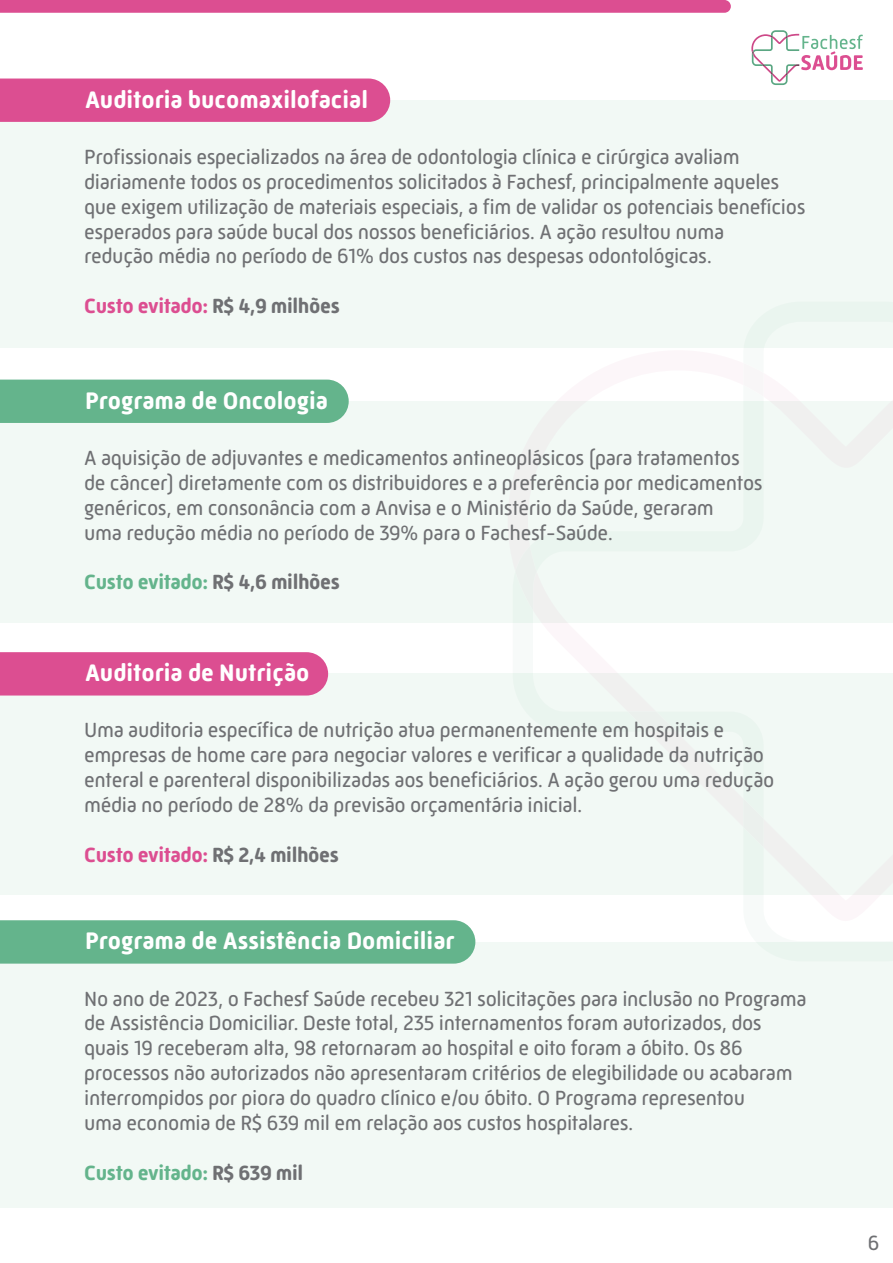
<style>
.page{position:relative;width:893px;height:1263px;background:#fff}
.page>*{position:absolute;margin:0;border:0;box-sizing:border-box;transform-origin:0 0}
.t1{font:700 24.45px "Mic 32 New Rounded";color:#fff}
.t2{font:21px/24.9px "Mic 32 New Rounded";letter-spacing:-.02em;color:#6f7073}
.t3{font:700 21px "Mic 32 New Rounded";letter-spacing:-.02em;color:#dc4e91}
.t4{font:700 21px "Mic 32 New Rounded";letter-spacing:-.02em;color:#64b48c}
.s1{color:#6f7073}
</style>
<div class="page">
<div style="left:0;top:100px;width:893px;height:247px;background:#f2f9f5"></div>
<div style="left:0;top:674px;width:893px;height:221px;background:#f2f9f5"></div>
<div style="left:0;top:401px;width:893px;height:221px;background:#f2f9f5"></div>
<div style="left:0;top:942px;width:893px;height:266px;background:#f2f9f5"></div>
<svg style="left:515px;top:622px;width:378px;height:52px"></svg>
<svg style="left:751px;top:30px;width:112px;height:55px"></svg>
<svg style="left:0;top:0;width:731px;height:13px;background:#dc5193"></svg>
<div style="left:0;top:79px;width:390px;height:43px;background:#dc4e91"></div>
<div style="left:0;top:652px;width:328px;height:43px;background:#dc4e91"></div>
<div style="left:0;top:380px;width:349px;height:43px;background:#64b48c"></div>
<div style="left:0;top:920px;width:475px;height:44px;background:#64b48c"></div>
<p class="t1" style="left:85px;top:85px;width:285px">Auditoria bucomaxilofacial</p>
<p class="t2" style="left:84px;top:144px;width:723px">Profissionais especializados na área de odontologia clínica e cirúrgica avaliam diariamente todos os procedimentos solicitados à Fachesf, principalmente aqueles que exigem utilização de materiais especiais, a fim de validar os potenciais benefícios esperados para saúde bucal dos nossos beneficiários. A ação resultou numa<br>redução média no período de 61% dos custos nas despesas odontológicas.</p>
<p class="t3" style="left:84px;top:294px;width:257px">Custo evitado: <span class="s1">R$ 4,9 milhões</span></p>
<p class="t1" style="left:85px;top:386px;width:244px">Programa de Oncologia</p>
<p class="t2" style="left:84px;top:445px;width:680px">A aquisição de adjuvantes e medicamentos antineoplásicos (para tratamentos de câncer) diretamente com os distribuidores e a preferência por medicamentos genéricos, em consonância com a Anvisa e o Ministério da Saúde, geraram<br>uma redução média no período de 39% para o Fachesf-Saúde.</p>
<p class="t4" style="left:84px;top:570px;width:257px">Custo evitado: <span class="s1">R$ 4,6 milhões</span></p>
<p class="t1" style="left:85px;top:659px;width:226px">Auditoria de Nutrição</p>
<p class="t2" style="left:84px;top:718px;width:692px">Uma auditoria específica de nutrição atua permanentemente em hospitais e empresas de home care para negociar valores e verificar a qualidade da nutrição enteral e parenteral disponibilizadas aos beneficiários. A ação gerou uma redução média no período de 28% da previsão orçamentária inicial.</p>
<p class="t3" style="left:84px;top:843px;width:256px">Custo evitado: <span class="s1">R$ 2,4 milhões</span></p>
<p class="t1" style="left:85px;top:927px;width:371px">Programa de Assistência Domiciliar</p>
<p class="t2" style="left:84px;top:986px;width:724px">No ano de 2023, o Fachesf Saúde recebeu 321 solicitações para inclusão no Programa de Assistência Domiciliar. Deste total, 235 internamentos foram autorizados, dos quais 19 receberam alta, 98 retornaram ao hospital e oito foram a óbito. Os 86 processos não autorizados não apresentaram critérios de elegibilidade ou acabaram interrompidos por piora do quadro clínico e/ou óbito. O Programa representou<br>uma economia de R$ 639 mil em relação aos custos hospitalares.</p>
<p class="t4" style="left:84px;top:1160px;width:220px">Custo evitado: <span class="s1">R$ 639 mil</span></p>
<p class="t2" style="left:868px;top:1230px;width:13px">6</p>
</div>
